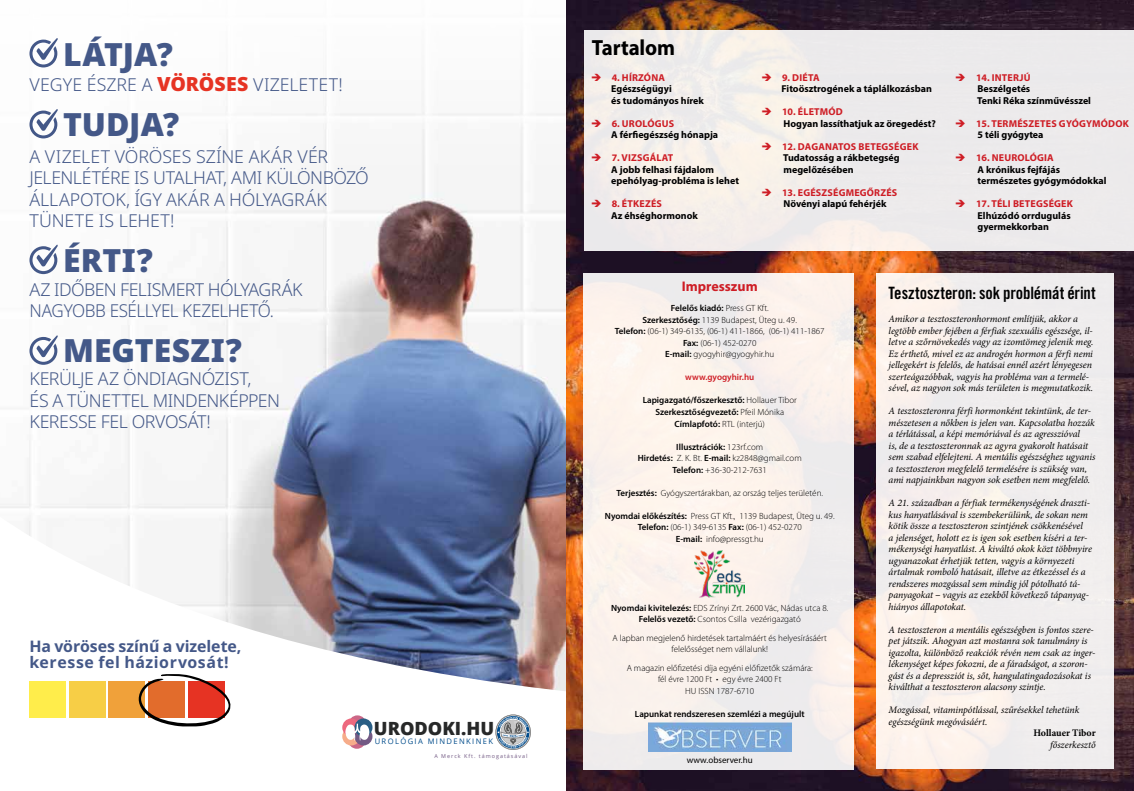
<style>
.page{position:relative;width:1134px;height:791px;background:#fff}
.page>*{position:absolute;margin:0;border:0;box-sizing:border-box;transform-origin:0 0}
.t1{font:900 32px "Noto Sans";color:#445888}
.t2{font:700 22px "Myriad Pro";letter-spacing:-.005em;color:#000;scale:.95 1}
.t3{font:800 18.2px "Open Sans";color:#272828}
.t4{font:300 17.8px/21.3px "Noto Sans";letter-spacing:-.02em;color:#445888}
.t5{font:300 17.8px "Noto Sans";letter-spacing:.005em;color:#445888}
.t6{font:700 17px "Hu Trade Cond";color:#000}
.t7{font:700 15.9px/15.9px "Noto Sans";letter-spacing:.01em;color:#445888}
.t8{font:700 14px "Myriad Pro";color:#ce1d25}
.t9{font:italic 10px/11.5px "Minion Pro";letter-spacing:-.005em;color:#000}
.t10{font:700 10px/11.5px "Myriad Pro";color:#000}
.t11{font:700 10px/11.5px "Myriad Pro";letter-spacing:.02em;color:#ce1d25}
.t12{font:700 10px "Minion Pro";letter-spacing:-.005em;color:#000}
.t13{font:300 9px/11.5px "Myriad Pro";color:#000;text-align:center}
.t14{font:600 9px/11.5px "Myriad Pro";color:#000;text-align:center}
.t15{font:600 9px "Myriad Pro";color:#ce1d25}
.t16{font:9px "Myriad Pro";color:#000}
.t17{font:7.6px "Open Sans";letter-spacing:.18em;color:#004c8b}
.t18{font:5.4px "Open Sans";letter-spacing:.175em;color:#735a84}
.s1{font-weight:900;font-size:19.5px;color:#e63323}
.s2{color:#3e5787}
.s3{color:#ce1d25}
.s4{color:#000}
.s5{font-weight:600}
.s6{font-weight:300}
.s7{font-family:"Myriad Pro";font-style:normal}
</style>
<div class="page">
<img style="left:29px;top:0;width:1105px;height:791px">
<div style="left:0;top:0;width:567px;height:194px;background:#fff"></div>
<svg style="left:0;top:496px;width:567px;height:231px"></svg>
<div style="left:0;top:727px;width:567px;height:64px;background:#fff"></div>
<div style="left:29px;top:682px;width:37px;height:36px;background:#ffed4b"></div>
<div style="left:69px;top:682px;width:36px;height:36px;background:#f7ce46"></div>
<div style="left:109px;top:682px;width:36px;height:36px;background:#f0a13a"></div>
<svg style="left:139px;top:674px;width:93px;height:53px"></svg>
<svg style="left:29px;top:38px;width:29px;height:29px"></svg>
<svg style="left:29px;top:109px;width:29px;height:29px"></svg>
<svg style="left:29px;top:244px;width:29px;height:30px"></svg>
<svg style="left:29px;top:335px;width:29px;height:30px"></svg>
<div style="left:348px;top:715px;width:18px;height:18px;background:#cb6787;border-radius:50%"></div>
<svg style="left:348px;top:731px;width:18px;height:18px"></svg>
<div style="left:342px;top:727px;width:18px;height:18px;background:#f6ac8a;border-radius:50%"></div>
<div style="left:342px;top:718px;width:18px;height:18px;background:#ed687e;border-radius:50%"></div>
<div style="left:354px;top:727px;width:18px;height:18px;background:#735a84;border-radius:50%"></div>
<svg style="left:354px;top:718px;width:18px;height:18px"></svg>
<svg style="left:345px;top:724px;width:24px;height:16px"></svg>
<div style="left:496px;top:715px;width:35px;height:35px;border:1px solid #878787;border-radius:50%"></div>
<svg style="left:495px;top:714px;width:35px;height:36px"></svg>
<div style="left:584px;top:30px;width:550px;height:220px;background:linear-gradient(to right,#f3eeea,#ebe9ec)"></div>
<div style="left:876px;top:274px;width:237px;height:495px;background:linear-gradient(to right,#faf1ec,#eeedee)"></div>
<div style="left:583px;top:273px;width:270px;height:496px;background:linear-gradient(to right,#fcf3ec,#f4eeec)"></div>
<img style="left:648px;top:722px;width:143px;height:29px">
<img style="left:695px;top:550px;width:49px;height:48px">
<h1 class="t1" style="left:63px;top:30px;width:111px">LÁTJA?</h1>
<h3 class="t5" style="left:29px;top:72px;width:315px">VEGYE ÉSZRE A <span class="s1">VÖRÖSES</span> VIZELETET!</h3>
<h1 class="t1" style="left:63px;top:100px;width:118px">TUDJA?</h1>
<h3 class="t4" style="left:29px;top:146px;width:341px">A VIZELET VÖRÖSES SZÍNE AKÁR VÉR<br>JELENLÉTÉRE IS UTALHAT, AMI KÜLÖNBÖZŐ<br>ÁLLAPOTOK, ÍGY AKÁR A HÓLYAGRÁK<br>TÜNETE IS LEHET!</h3>
<h1 class="t1" style="left:63px;top:236px;width:91px">ÉRTI?</h1>
<h3 class="t4" style="left:29px;top:279px;width:275px">AZ IDŐBEN FELISMERT HÓLYAGRÁK<br>NAGYOBB ESÉLLYEL KEZELHETŐ.</h3>
<h1 class="t1" style="left:63px;top:326px;width:180px">ME<span class="s2">GT</span>ESZI?</h1>
<h3 class="t4" style="left:29px;top:369px;width:252px">KERÜLJE AZ ÖNDIAGNÓZIST,<br>ÉS A TÜNETTEL MINDENKÉPPEN<br>KERESSE FEL ORVOSÁT!</h3>
<h3 class="t7" style="left:29px;top:638px;width:213px">Ha vöröses színű a vizelete, keresse fel háziorvosát!</h3>
<h3 class="t3" style="left:374px;top:714px;width:122px">URODOKI.HU</h3>
<p class="t17" style="left:375px;top:736px;width:120px">UROLÓGIA MINDENKINEK</p>
<p class="t18" style="left:434px;top:752px;width:95px">A Merck Kft. támogatásával</p>
<h2 class="t2" style="left:592px;top:34px;width:89px">Tartalom</h2>
<p class="t10" style="left:611px;top:71px;width:94px;text-indent:-20px"><span class="s3">➔ 4. HÍRZÓNA<br></span>Egészségügyi<br>és tudományos hírek</p>
<p class="t10" style="left:611px;top:117px;width:108px;text-indent:-20px"><span class="s3">➔ 6. UROLÓGUS<br></span>A férfiegészség hónapja</p>
<p class="t10" style="left:611px;top:152px;width:129px;text-indent:-20px"><span class="s3">➔ 7. VIZSGÁLAT<br></span>A jobb felhasi fájdalom epehólyag-probléma is lehet</p>
<p class="t10" style="left:611px;top:198px;width:88px;text-indent:-20px"><span class="s3">➔ 8. ÉTKEZÉS<br></span>Az éhséghormonok</p>
<p class="t10" style="left:781px;top:71px;width:152px;text-indent:-20px"><span class="s3">➔ 9. DIÉTA<br></span>Fitoösztrogének a táplálkozásban</p>
<p class="t10" style="left:783px;top:106px;width:154px;text-indent:-22px"><span class="s3">➔ 10. ÉLETMÓD<br></span>Hogyan lassíthatjuk az öregedést?</p>
<p class="t10" style="left:783px;top:140px;width:137px;text-indent:-22px"><span class="s3">➔ 12. DAGANATOS BETEGSÉGEK<br></span>Tudatosság a rákbetegség megelőzésében</p>
<p class="t10" style="left:783px;top:186px;width:115px;text-indent:-22px"><span class="s3">➔ 13. EGÉSZSÉGMEGŐRZÉS<br></span>Növényi alapú fehérjék</p>
<p class="t10" style="left:977px;top:71px;width:115px;text-indent:-22px"><span class="s3">➔ 14. INTERJÚ<br></span>Beszélgetés<br>Tenki Réka színművésszel</p>
<p class="t11" style="left:977px;top:117px;width:153px;text-indent:-22px">➔ 15. TERMÉSZETES GYÓGYMÓDOK<br><span class="s4">5 téli gyógytea</span></p>
<p class="t10" style="left:977px;top:152px;width:131px;text-indent:-22px"><span class="s3">➔ 16. NEUROLÓGIA<br></span>A krónikus fejfájás természetes gyógymódokkal</p>
<p class="t10" style="left:977px;top:198px;width:97px;text-indent:-22px"><span class="s3">➔ 17. TÉLI BETEGSÉGEK<br></span>Elhúzódó orrdugulás gyermekkorban</p>
<h3 class="t8" style="left:682px;top:277px;width:77px">Impresszum</h3>
<p class="t13" style="left:615px;top:303px;width:211px"><span class="s5">Felelős kiadó:</span> Press GT Kft.<br><span class="s5">Szerkesztőség:</span> 1139 Budapest, Üteg u. 49.<br><span class="s5">Telefon:</span> (06-1) 349-6135, (06-1) 411-1866, (06-1) 411-1867<br><span class="s5">Fax:</span> (06-1) 452-0270<br><span class="s5">E-mail:</span> gyogyhir@gyogyhir.hu</p>
<p class="t15" style="left:685px;top:372px;width:71px">www.gyogyhir.hu</p>
<p class="t14" style="left:643px;top:394px;width:156px">Lapigazgató/főszerkesztő: <span class="s6">Hollauer Tibor<br></span>Szerkesztőségvezető: <span class="s6">Pfeil Mónika<br></span>Címlapfotó: <span class="s6">RTL (interjú)</span></p>
<p class="t13" style="left:638px;top:441px;width:165px"><span class="s5">Illusztrációk:</span> 123rf.com<br><span class="s5">Hirdetés:</span> Z. K. Bt. <span class="s5">E-mail:</span> kz2848@gmail.com<br><span class="s5">Telefon:</span> +36-30-212-7631</p>
<p class="t13" style="left:616px;top:487px;width:208px"><span class="s5">Terjesztés:</span> Gyógyszertárakban, az ország teljes területén.</p>
<p class="t13" style="left:605px;top:510px;width:231px"><span class="s5">Nyomdai előkészítés:</span> Press GT Kft., 1139 Budapest, Üteg u. 49.<br><span class="s5">Telefon:</span> (06-1) 349-6135 <span class="s5">Fax:</span> (06-1) 452-0270<br><span class="s5">E-mail:</span> info@pressgt.hu</p>
<p class="t13" style="left:611px;top:602px;width:219px"><span class="s5">Nyomdai kivitelezés:</span> EDS Zrínyi Zrt. 2600 Vác, Nádas utca 8.<br><span class="s5">Felelős vezető:</span> Csontos Csilla vezérigazgató</p>
<p class="t13" style="left:612px;top:632px;width:216px">A lapban megjelenő hirdetések tartalmáért és helyesírásáért felelősséget nem vállalunk!</p>
<p class="t13" style="left:627px;top:662px;width:188px">A magazin előfizetési díja egyéni előfizetők számára: fél évre 1200 Ft • egy évre 2400 Ft<br>HU ISSN 1787-6710</p>
<p class="t14" style="left:635px;top:707px;width:171px">Lapunkat rendszeresen szemlézi a megújult</p>
<p class="t16" style="left:687px;top:754px;width:67px">www.observer.hu</p>
<h3 class="t6" style="left:889px;top:282px;width:209px">Tesztoszteron: sok problémát érint</h3>
<p class="t9" style="left:889px;top:313px;width:206px">Amikor a tesztoszteronhormont említjük, akkor a legtöbb ember fejében a férfiak szexuális egészsége, il&shy;letve a szőrnövekedés vagy az izomtömeg jelenik meg.<br>Ez érthető, mivel ez az androgén hormon a férfi nemi jellegekért is felelős, de hatásai ennél azért lényegesen szerteágazóbbak, vagyis ha probléma van a termelé&shy;sével, az nagyon sok más területen is megmutatkozik.</p>
<p class="t9" style="left:889px;top:405px;width:208px">A tesztoszteronra férfi hormonként tekintünk, de ter&shy;mészetesen a nőkben is jelen van. Kapcsolatba hozzák a térlátással, a képi memóriával és az agresszióval<br>is, de a tesztoszteronnak az agyra gyakorolt hatásait sem szabad elfelejteni. A mentális egészséghez ugyanis a tesztoszteron megfelelő termelésére is szükség van, ami napjainkban nagyon sok esetben nem megfelelő.</p>
<p class="t9" style="left:889px;top:497px;width:205px">A 21. században a férfiak termékenységének draszti&shy;kus hanyatlásával is szembekerülünk, de sokan nem kötik össze a tesztoszteron szintjének csökkenésével<br>a jelenséget, holott ez is igen sok esetben kíséri a ter&shy;mékenységi hanyatlást. A kiváltó okok közt többnyire ugyanazokat érhetjük tetten, vagyis a környezeti ártalmak romboló hatásait, illetve az étkezéssel és a rendszeres mozgással sem mindig jól pótolható tá&shy;panyagokat <span class="s7">–</span> vagyis az ezekből következő tápanyag&shy;hiányos állapotokat.</p>
<p class="t9" style="left:889px;top:624px;width:208px">A tesztoszteron a mentális egészségben is fontos szere&shy;pet játszik. Ahogyan azt mostanra sok tanulmány is igazolta, különböző reakciók révén nem csak az inger&shy;lékenységet képes fokozni, de a fáradságot, a szoron&shy;gást és a depressziót is, sőt, hangulatingadozásokat is kiválthat a tesztoszteron alacsony szintje.</p>
<p class="t9" style="left:889px;top:704px;width:192px">Mozgással, vitaminpótlással, szűrésekkel tehetünk egészségünk megóvásáért.</p>
<p class="t12" style="left:1033px;top:726px;width:64px">Hollauer Tibor</p>
<p class="t9" style="left:1050px;top:739px;width:47px">főszerkesztő</p>
</div>
